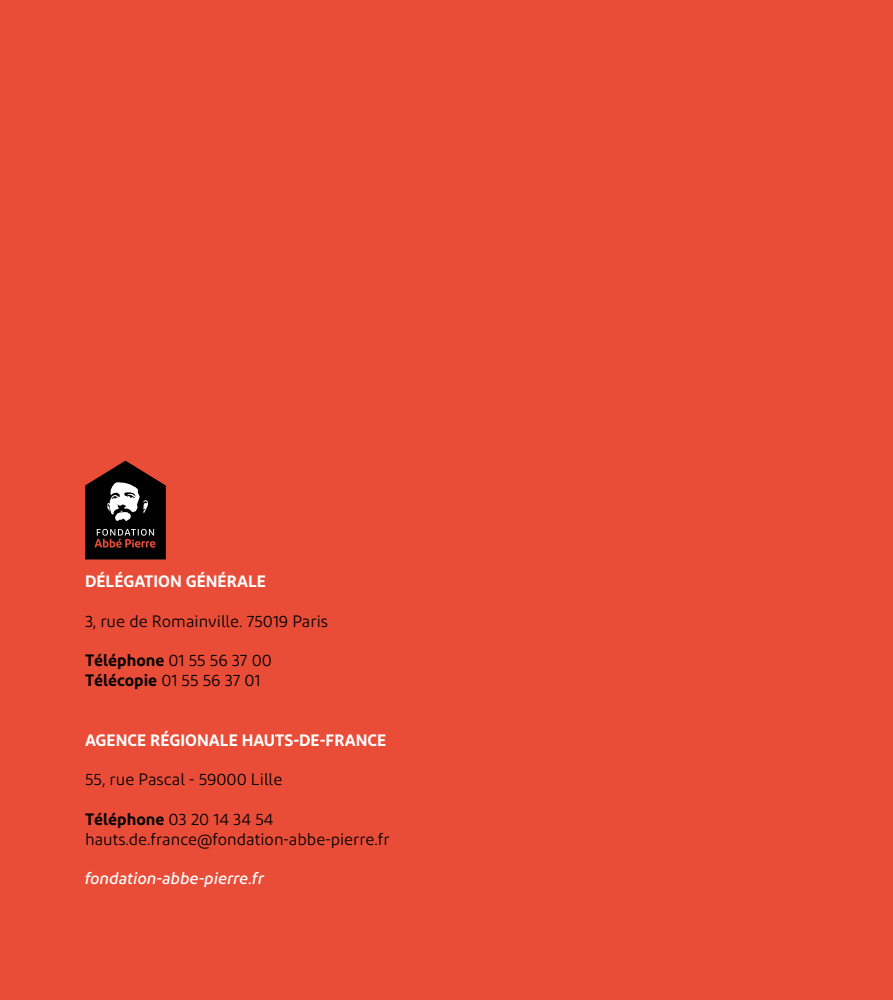
<style>
.page{position:relative;width:893px;height:1000px;background:#fff}
.page>*{position:absolute;margin:0;border:0;box-sizing:border-box;transform-origin:0 0}
.t1{font:16.5px/19.8px "Diodrum";color:#000}
.t2{font:600 16.5px "Diodrum";color:#fff}
.t3{font:italic 500 16.5px "Diodrum";color:#fff}
.s1{font-weight:600}
</style>
<div class="page">
<div style="left:0;top:0;width:893px;height:999px;background:#e94d38"></div>
<svg style="left:85px;top:460px;width:81px;height:99px;background:#422925"></svg>
<p class="t2" style="left:85px;top:570px;width:182px">DÉLÉGATION GÉNÉRALE</p>
<p class="t1" style="left:85px;top:610px;width:244px">3, rue de Romainville. 75019 Paris</p>
<p class="t1" style="left:85px;top:650px;width:188px"><span class="s1">Téléphone</span> 01 55 56 37 00<br><span class="s1">Télécopie</span> 01 55 56 37 01</p>
<p class="t2" style="left:85px;top:729px;width:303px">AGENCE RÉGIONALE HAUTS-DE-FRANCE</p>
<p class="t1" style="left:85px;top:769px;width:199px">55, rue Pascal - 59000 Lille</p>
<p class="t1" style="left:85px;top:808px;width:306px"><span class="s1">Téléphone</span> 03 20 14 34 54 hauts.de.france@fondation-abbe-pierre.fr</p>
<p class="t3" style="left:85px;top:867px;width:181px">fondation-abbe-pierre.fr</p>
</div>
